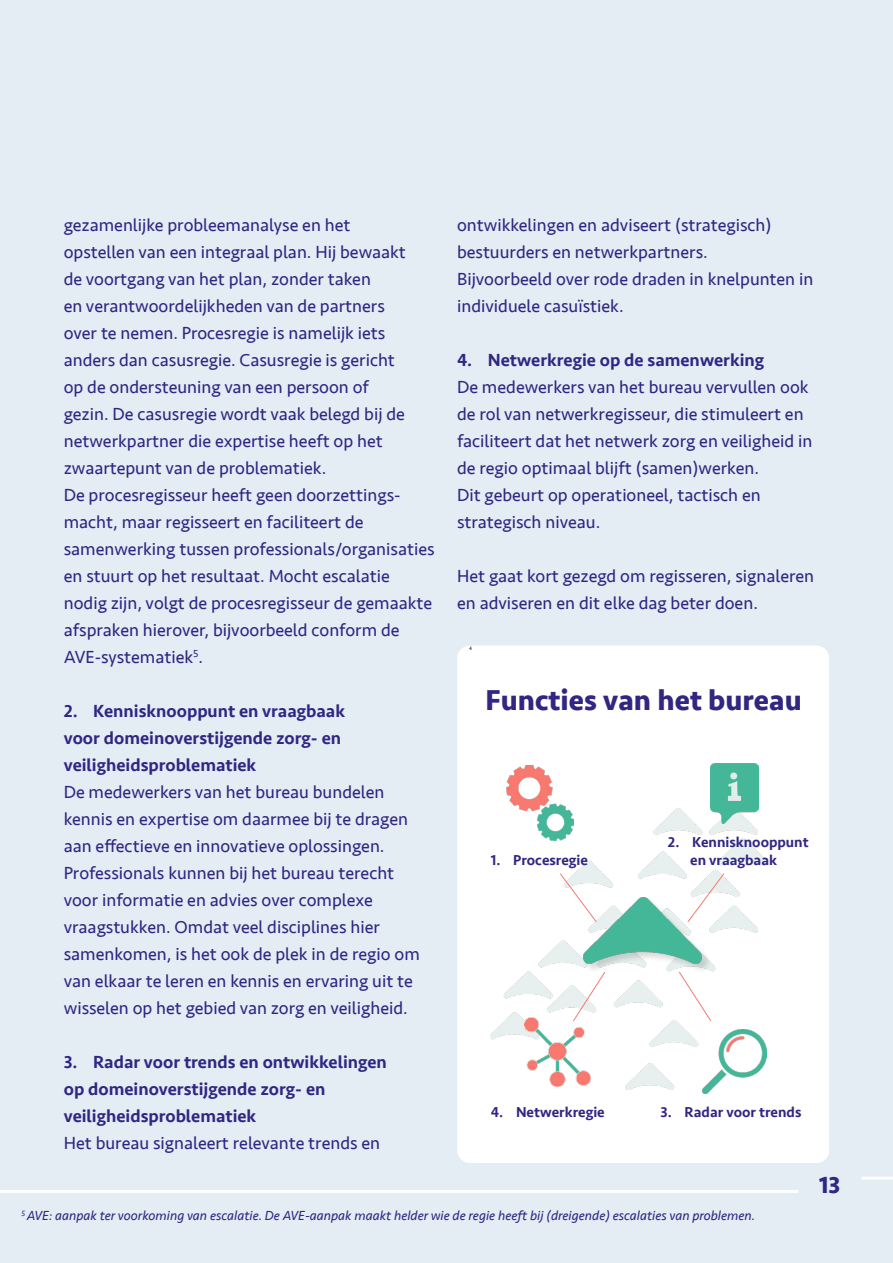
<style>
.page{position:relative;width:893px;height:1263px;background:#e4edf4}
.page>*{position:absolute;margin:0;border:0;box-sizing:border-box;transform-origin:0 0}
.t1{font:700 29.55px "Seravek";color:#312783}
.t2{font:700 24px "Seravek";color:#312783}
.t3{font:18px/27px "Seravek";color:#312783}
.t4{font:500 18px/27px "Seravek";color:#312783}
.t5{font:500 14.7px/17.7px "Seravek";color:#312783}
.t6{font:italic 13.5px "Seravek";color:#312783}
.t7{font:5.85px "Minion Pro";color:#000}
</style>
<div class="page">
<hr style="left:0;top:1190px;width:798px;height:3px;background:#fff">
<hr style="left:861px;top:1177px;width:32px;height:2px;background:#fff">
<div style="left:457px;top:646px;width:372px;height:517px;background:#fff;border-radius:13px"></div>
<img style="left:491px;top:808px;width:276px;height:281px">
<div style="left:583px;top:897px;width:129px;height:76px;background:#000;opacity:.15"></div>
<img style="left:583px;top:898px;width:119px;height:65px">
<img style="left:506px;top:765px;width:67px;height:75px">
<img style="left:710px;top:764px;width:48px;height:60px">
<img style="left:525px;top:1018px;width:65px;height:68px">
<img style="left:702px;top:1029px;width:64px;height:64px">
<svg style="left:559px;top:872px;width:39px;height:51px"></svg>
<svg style="left:686px;top:872px;width:39px;height:51px"></svg>
<svg style="left:572px;top:971px;width:34px;height:51px"></svg>
<svg style="left:678px;top:971px;width:34px;height:51px"></svg>
<p class="t3" style="left:64px;top:211px;width:372px">gezamenlijke probleemanalyse en het<br>opstellen van een integraal plan. Hij bewaakt<br>de voortgang van het plan, zonder taken<br>en verantwoordelijkheden van de partners<br>over te nemen. Procesregie is namelijk iets anders dan casusregie. Casusregie is gericht<br>op de ondersteuning van een persoon of<br>gezin. De casusregie wordt vaak belegd bij de netwerkpartner die expertise heeft op het zwaartepunt van de problematiek.<br>De procesregisseur heeft geen doorzettings&shy;macht, maar regisseert en faciliteert de samenwerking tussen professionals/organisaties en stuurt op het resultaat. Mocht escalatie nodig zijn, volgt de procesregisseur de gemaakte afspraken hierover, bijvoorbeeld conform de AVE-systematiek<sup>5</sup>.</p>
<p class="t4" style="left:64px;top:697px;width:283px">2. Kennisknooppunt en vraagbaak voor domeinoverstijgende zorg- en veiligheidsproblematiek</p>
<p class="t3" style="left:64px;top:778px;width:358px">De medewerkers van het bureau bundelen kennis en expertise om daarmee bij te dragen aan effectieve en innovatieve oplossingen.<br>Professionals kunnen bij het bureau terecht voor informatie en advies over complexe vraagstukken. Omdat veel disciplines hier samenkomen, is het ook de plek in de regio om van elkaar te leren en kennis en ervaring uit te wisselen op het gebied van zorg en veiligheid.</p>
<p class="t4" style="left:64px;top:1048px;width:325px">3. Radar voor trends en ontwikkelingen op domeinoverstijgende zorg- en veiligheidsproblematiek</p>
<p class="t3" style="left:64px;top:1129px;width:318px">Het bureau signaleert relevante trends en</p>
<p class="t3" style="left:457px;top:211px;width:358px">ontwikkelingen en adviseert (strategisch) bestuurders en netwerkpartners.<br>Bijvoorbeeld over rode draden in knelpunten in individuele casuïstiek.</p>
<p class="t4" style="left:457px;top:346px;width:309px">4. Netwerkregie op de samenwerking</p>
<p class="t3" style="left:457px;top:373px;width:357px">De medewerkers van het bureau vervullen ook de rol van netwerkregisseur, die stimuleert en faciliteert dat het netwerk zorg en veiligheid in de regio optimaal blijft (samen)werken.<br>Dit gebeurt op operationeel, tactisch en strategisch niveau.</p>
<p class="t3" style="left:457px;top:562px;width:359px">Het gaat kort gezegd om regisseren, signaleren en adviseren en dit elke dag beter doen.</p>
<p class="t7" style="left:469px;top:644px;width:4px">4</p>
<h1 class="t1" style="left:486px;top:676px;width:318px">Functies van het bureau</h1>
<p class="t5" style="left:491px;top:851px;width:99px">1. Procesregie</p>
<p class="t5" style="left:690px;top:833px;width:120px;text-indent:-22px">2. Kennisknooppunt en vraagbaak</p>
<p class="t5" style="left:491px;top:1104px;width:115px">4. Netwerkregie</p>
<p class="t5" style="left:661px;top:1104px;width:142px">3. Radar voor trends</p>
<h2 class="t2" style="left:819px;top:1165px;width:23px">13</h2>
<p class="t6" style="left:21px;top:1205px;width:735px"><sup>5</sup> AVE: aanpak ter voorkoming van escalatie. De AVE-aanpak maakt helder wie de regie heeft bij (dreigende) escalaties van problemen.</p>
</div>
